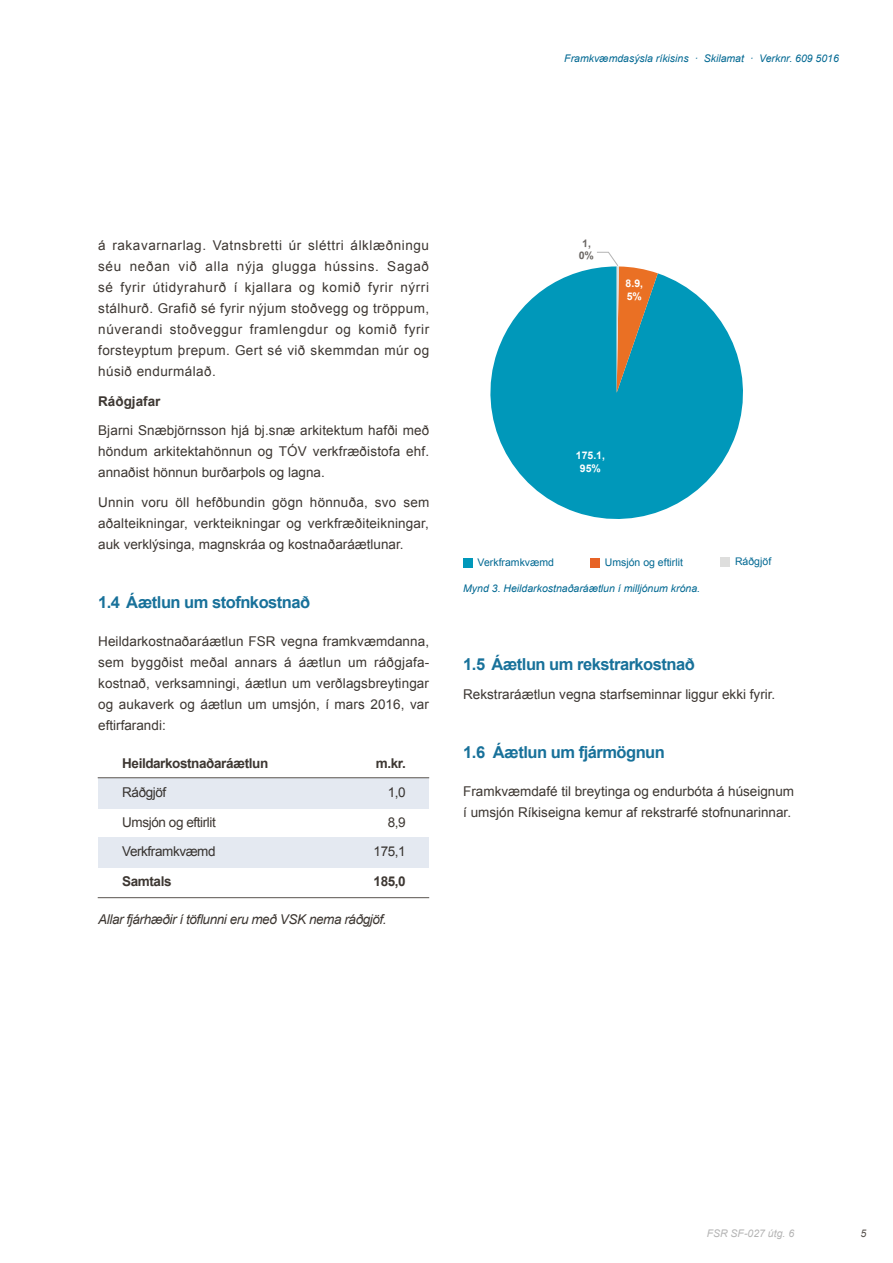
<style>
.page{position:relative;width:893px;height:1263px;background:#fff}
.page>*{position:absolute;margin:0;border:0;box-sizing:border-box;transform-origin:0 0}
.t1{font:700 16.5px "Arial";letter-spacing:-.03em;color:#18719a}
.t2{font:13.5px/21px "Arial";color:#3d3732;text-align:justify}
.t3{font:italic 13.5px "Arial";letter-spacing:-.03em;color:#3d3732}
.t4{font:700 13.5px "Arial";letter-spacing:-.03em;color:#3d3732}
.t5{font:13.5px "Arial";letter-spacing:-.03em;color:#3d3732}
.t6{font:700 13.5px "Arial";color:#3d3732}
.t7{font:italic 10.5px "Arial";color:#006892}
.t8{font:10.5px "Arial";color:#006892}
.t9{font:700 10.5px/12.6px "Arial";color:#fff}
.t10{font:italic 10.5px "Arial";color:#b4b4b4}
.t11{font:700 10.5px/12.6px "Arial";color:#6b6764;text-align:center}
.t12{font:italic 10.5px "Arial";color:#57514d}
</style>
<div class="page">
<svg style="left:490px;top:268px;width:253px;height:251px;fill:#0098ba"></svg>
<div style="left:98px;top:778px;width:331px;height:30px;background:#e4e9f1"></div>
<div style="left:98px;top:838px;width:331px;height:30px;background:#e4e9f1"></div>
<hr style="left:98px;top:777px;width:331px;height:1px;background:#59544f">
<hr style="left:98px;top:897px;width:331px;height:1px;background:#59544f">
<div style="left:463px;top:558px;width:10px;height:9px;background:#0098ba"></div>
<div style="left:590px;top:558px;width:10px;height:9px;background:#e76326"></div>
<div style="left:721px;top:557px;width:9px;height:10px;background:#dededd"></div>
<svg style="left:596px;top:251px;width:62px;height:142px;background:#659a98"></svg>
<p class="t7" style="left:564px;top:51px;width:276px">Framkvæmdasýsla ríkisins · Skilamat · Verknr. 609 5016</p>
<p class="t2" style="left:98px;top:235px;width:333px">á rakavarnarlag. Vatnsbretti úr sléttri álklæðningu séu neðan við alla nýja glugga hússins. Sagað sé fyrir útidyrahurð í kjallara og komið fyrir nýrri stálhurð. Grafið sé fyrir nýjum stoðvegg og tröppum, núverandi stoðveggur framlengdur og komið fyrir forsteyptum þrepum. Gert sé við skemmdan múr og húsið endurmálað.</p>
<p class="t6" style="left:98px;top:392px;width:64px">Ráðgjafar</p>
<p class="t2" style="left:98px;top:420px;width:333px">Bjarni Snæbjörnsson hjá bj.snæ arkitektum hafði með höndum arkitektahönnun og TÓV verkfræðistofa ehf. annaðist hönnun burðarþols og lagna.</p>
<p class="t2" style="left:98px;top:492px;width:333px">Unnin voru öll hefðbundin gögn hönnuða, svo sem aðalteikningar, verkteikningar og verkfræðiteikningar, auk verklýsinga, magnskráa og kostnaðaráætlunar.</p>
<p class="t1" style="left:98px;top:591px;width:214px">1.4 Áætlun um stofnkostnað</p>
<p class="t2" style="left:98px;top:630px;width:333px">Heildarkostnaðaráætlun FSR vegna framkvæmdanna, sem byggðist meðal annars á áætlun um ráðgjafa&shy;kostnað, verksamningi, áætlun um verðlagsbreytingar og aukaverk og áætlun um umsjón, í mars 2016, var eftirfarandi:</p>
<p class="t4" style="left:122px;top:754px;width:148px">Heildarkostnaðaráætlun</p>
<p class="t4" style="left:376px;top:754px;width:31px">m.kr.</p>
<p class="t5" style="left:122px;top:784px;width:46px">Ráðgjöf</p>
<p class="t2" style="left:388px;top:782px;width:19px">1,0</p>
<p class="t5" style="left:122px;top:813px;width:95px">Umsjón og eftirlit</p>
<p class="t2" style="left:388px;top:812px;width:19px">8,9</p>
<p class="t5" style="left:122px;top:843px;width:95px">Verkframkvæmd</p>
<p class="t2" style="left:374px;top:841px;width:34px">175,1</p>
<p class="t4" style="left:122px;top:872px;width:51px">Samtals</p>
<p class="t4" style="left:374px;top:872px;width:34px">185,0</p>
<p class="t3" style="left:98px;top:910px;width:290px">Allar fjárhæðir í töflunni eru með VSK nema ráðgjöf.</p>
<p class="t11" style="left:579px;top:237px;width:17px;rotate:1deg">1,<br>0%</p>
<p class="t9" style="left:626px;top:277px;width:19px">8.9,<br>5%</p>
<p class="t9" style="left:576px;top:449px;width:31px;text-align:center">175.1,<br>95%</p>
<p class="t8" style="left:478px;top:555px;width:78px">Verkframkvæmd</p>
<p class="t8" style="left:605px;top:555px;width:80px">Umsjón og eftirlit</p>
<p class="t8" style="left:735px;top:554px;width:38px">Ráðgjöf</p>
<p class="t7" style="left:463px;top:582px;width:238px">Mynd 3. Heildarkostnaðaráætlun í milljónum króna.</p>
<p class="t1" style="left:463px;top:653px;width:233px">1.5 Áætlun um rekstrarkostnað</p>
<p class="t2" style="left:463px;top:684px;width:314px">Rekstraráætlun vegna starfseminnar liggur ekki fyrir.</p>
<p class="t1" style="left:463px;top:741px;width:203px">1.6 Áætlun um fjármögnun</p>
<p class="t2" style="left:463px;top:781px;width:332px">Framkvæmdafé til breytinga og endurbóta á húseignum í umsjón Ríkiseigna kemur af rekstrarfé stofnunarinnar.</p>
<p class="t10" style="left:707px;top:1227px;width:89px">FSR SF-027 útg. 6</p>
<p class="t12" style="left:861px;top:1227px;width:7px">5</p>
</div>
